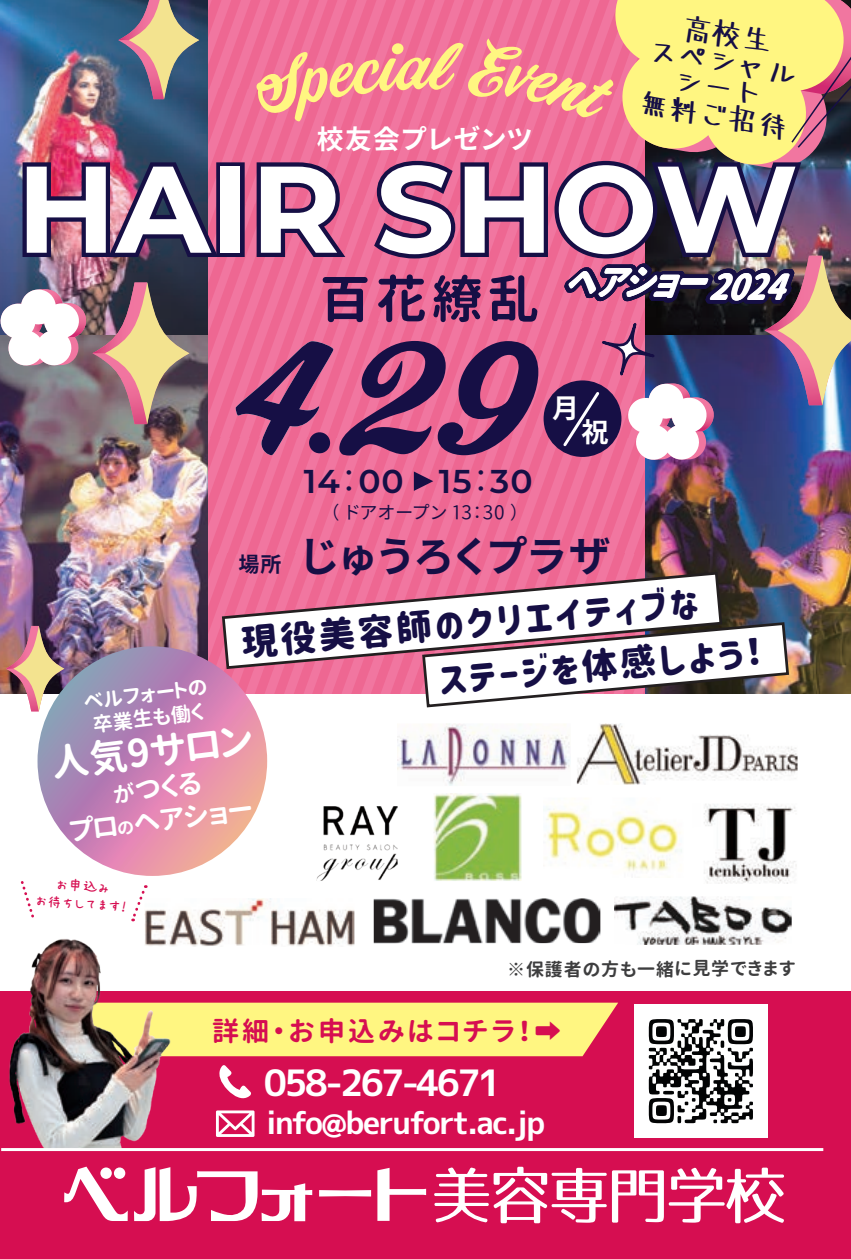
<style>
.page{position:relative;width:851px;height:1259px;background:#fff}
.page>*{position:absolute;margin:0;border:0;box-sizing:border-box;transform-origin:0 0}
.t1{font:145.2px "Corner Store JF";color:#160f45}
.t2{font:700 123px "Montserrat";color:#fff}
.t3{font:51px "Gen Jyuu Gothic P Bold";color:#160f45}
.t4{font:42px "Gen Ei Gothic P B";letter-spacing:.05em;color:#160f45}
.t5{font:38.1px "Gen Jyuu Gothic P Bold";color:#fff}
.t6{font:36.3px "mgenplus 2 cp bold";letter-spacing:-.075em;color:#fff}
.t7{font:36px/54.3px "Corporate Logo Rounded";color:#160f45}
.t8{font:italic 35.4px "Gen Jyuu Gothic P Heavy";color:#fff;scale:.9 1}
.t9{font:600 33px "Montserrat";letter-spacing:.03em;color:#160f45}
.t10{font:31.2px "mgenplus 2 cp bold";letter-spacing:-.05em;color:#fff}
.t11{font:30.3px/27px "Mushin";color:#160f45;text-align:center}
.t12{font:27px "Gen Jyuu Gothic P Bold";letter-spacing:.11em;color:#d60e51}
.t13{font:27px/32.4px "Gen Jyuu Gothic P Bold";color:#fff;text-align:center}
.t14{font:27px "Gen Ei Gothic P B";color:#fff}
.t15{font:26.7px "Gen Ei Gothic P B";letter-spacing:.05em;color:#fff}
.t16{font:20.1px/24px "Gen Jyuu Gothic P Bold";color:#fff;text-align:center}
.t17{font:18px "Gen Jyuu Gothic P Bold";letter-spacing:.05em;color:#3e3e3f}
.t18{font:18px "Gen Ei Gothic P R";letter-spacing:.05em;color:#160f45}
.t19{font:15px/17.7px "AP Japanesefont";color:#d60e51;text-align:center}
.s1{color:#fff}
.s2{font-family:"Koz Go Pr 6 N";font-weight:400}
.s3{font-size:21px}
.s4{font-size:21.9px}
.s5{font-size:17.1px}
</style>
<div class="page">
<div style="left:206px;top:0;width:438px;height:693px;background:#ef6d98"></div>
<img style="left:0;top:0;width:207px;height:694px">
<img style="left:645px;top:461px;width:205px;height:233px">
<div style="left:0;top:991px;width:850px;height:268px;background:#d60e51"></div>
<svg style="left:64px;top:1166px;width:64px;height:55px"></svg>
<svg style="left:319px;top:1190px;width:52px;height:6px"></svg>
<svg style="left:377px;top:1167px;width:49px;height:53px"></svg>
<div style="left:114px;top:1167px;width:11px;height:12px;background:#fff;border-radius:50%"></div>
<div style="left:100px;top:1167px;width:12px;height:12px;background:#fff;border-radius:50%"></div>
<svg style="left:134px;top:1167px;width:178px;height:54px"></svg>
<svg style="left:434px;top:1166px;width:172px;height:57px"></svg>
<svg style="left:612px;top:1167px;width:172px;height:56px"></svg>
<svg style="left:37px;top:646px;width:230px;height:230px;background:#cc98b8"></svg>
<img style="left:373px;top:898px;width:227px;height:45px">
<img style="left:145px;top:898px;width:209px;height:49px">
<img style="left:576px;top:723px;width:221px;height:61px">
<img style="left:397px;top:723px;width:173px;height:63px">
<img style="left:317px;top:806px;width:80px;height:75px">
<img style="left:704px;top:804px;width:93px;height:79px">
<img style="left:544px;top:807px;width:138px;height:64px">
<img style="left:614px;top:896px;width:177px;height:49px">
<img style="left:434px;top:793px;width:87px;height:88px">
<svg style="left:414px;top:471px;width:19px;height:20px"></svg>
<svg style="left:118px;top:0;width:81px;height:99px;background:#838182"></svg>
<svg style="left:6px;top:626px;width:58px;height:85px"></svg>
<svg style="left:13px;top:626px;width:51px;height:85px;background:#bb9384"></svg>
<img style="left:0;top:282px;width:189px;height:142px">
<svg style="left:105px;top:282px;width:84px;height:142px;background:#ac8b78"></svg>
<svg style="left:220px;top:570px;width:503px;height:100px"></svg>
<svg style="left:420px;top:621px;width:370px;height:87px"></svg>
<div style="left:171px;top:1002px;width:447px;height:54px;background:#fff681"></div>
<img style="left:9px;top:939px;width:162px;height:209px">
<img style="left:18px;top:158px;width:198px;height:106px">
<div style="left:216px;top:162px;width:29px;height:95px;border:9px solid #160f45"></div>
<svg style="left:131px;top:885px;width:16px;height:36px"></svg>
<svg style="left:20px;top:881px;width:14px;height:37px"></svg>
<div style="left:634px;top:1004px;width:133px;height:133px;background:#fff"></div>
<svg style="left:648px;top:1019px;width:104px;height:104px"></svg>
<hr style="left:1px;top:1148px;width:822px;height:3px;background:#fff">
<svg style="left:216px;top:1110px;width:38px;height:27px"></svg>
<svg style="left:219px;top:1065px;width:32px;height:34px"></svg>
<svg style="left:256px;top:0;width:594px;height:461px"></svg>
<p class="t15" style="left:317px;top:119px;width:217px">校友会プレゼンツ</p>
<p class="t11" style="left:655px;top:7px;width:153px;rotate:10deg">高校生<br>スペシャルシート<br>無料ご招待</p>
<h2 class="t2" style="left:17px;top:120px;width:783px">HAIR SHOW</h2>
<p class="t8" style="left:563px;top:256px;width:267px">ヘアショー 2024</p>
<h3 class="t3" style="left:319px;top:262px;width:221px">百花繚乱</h3>
<h1 class="t1" style="left:232px;top:294px;width:299px"><span class="s1">4</span>29</h1>
<p class="t9" style="left:304px;top:458px;width:230px">14<span class="s2">：</span>00 15<span class="s2">：</span>30</p>
<p class="t18" style="left:330px;top:499px;width:192px">（ ドアオープン 13：30 ）</p>
<p class="t14" style="left:552px;top:387px;width:28px">月</p>
<p class="t14" style="left:581px;top:412px;width:28px">祝</p>
<p class="t4" style="left:238px;top:524px;width:374px"><span class="s3">場所</span> じゅうろくプラザ</p>
<p class="t7" style="left:432px;top:598px;width:335px;text-indent:-194px;rotate:-5deg">現役美容師のクリエイティブな<br>ステージを体感しよう！</p>
<p class="t16" style="left:82px;top:689px;width:126px;rotate:-7deg">ベルフォートの卒業生も働く</p>
<p class="t5" style="left:48px;top:736px;width:205px;rotate:-7deg">人気9サロン</p>
<p class="t13" style="left:63px;top:782px;width:186px;rotate:-7deg"><span class="s4">が</span>つくる<br>プロ<span class="s5">の</span>ヘアショー</p>
<p class="t19" style="left:37px;top:874px;width:94px;rotate:4deg">お申込み<br>お待ちしてます！</p>
<p class="t17" style="left:507px;top:955px;width:290px">※保護者の方も一緒に見学できます</p>
<p class="t12" style="left:212px;top:1011px;width:351px">詳細・お申込みはコチラ！➡</p>
<p class="t6" style="left:264px;top:1057px;width:239px">058-267-4671</p>
<p class="t10" style="left:266px;top:1100px;width:280px">info@berufort.ac.jp</p>
</div>
